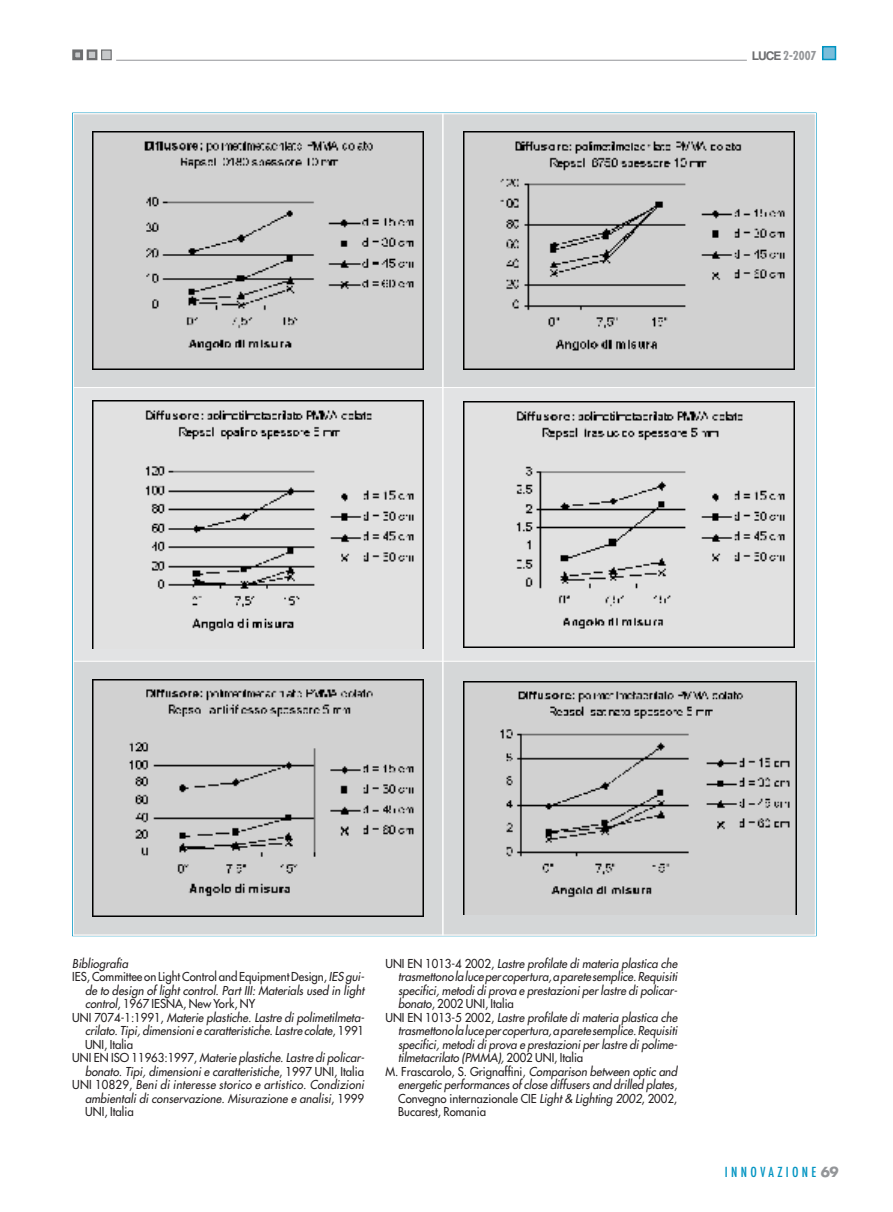
<style>
.page{position:relative;width:893px;height:1212px;background:#fff}
.page>*{position:absolute;margin:0;border:0;box-sizing:border-box;transform-origin:0 0}
.t1{font:500 condensed 13.5px "Futura";letter-spacing:.25em;color:#0094c2}
.t2{font:italic 12px "Futura";color:#231f20;scale:.95 1}
.t3{font:12px "Futura";color:#231f20;scale:.95 1}
.t4{font:700 condensed 12px "Futura";color:#939598}
.s1{font-family:"Helvetica";font-stretch:normal;color:#6d6e70}
.s2{font-style:italic}
.s3{font-style:normal}
.s4{font-family:"Futura Std";font-weight:700;font-stretch:normal;color:#939598}
</style>
<div class="page">
<div style="left:102px;top:51px;width:9px;height:8px;background:#c6c8ca"></div>
<div style="left:101px;top:49px;width:11px;height:11px;border:1px solid #6d6e70"></div>
<svg style="left:90px;top:52px;width:4px;height:5px"></svg>
<div style="left:87px;top:49px;width:10px;height:11px;border:2px solid #6d6e70"></div>
<div style="left:72px;top:49px;width:11px;height:11px;border:3px solid #6d6e70"></div>
<hr style="left:116px;top:60px;width:631px;height:1px;background:#939598">
<div style="left:823px;top:47px;width:12px;height:12px;background:#79bdda"></div>
<div style="left:822px;top:46px;width:14px;height:14px;border:2px solid #0094c2"></div>
<div style="left:73px;top:113px;width:370px;height:274px;background:#d5d7d8"></div>
<img style="left:93px;top:132px;width:330px;height:238px">
<div style="left:443px;top:113px;width:373px;height:274px;background:#d5d7d8"></div>
<img style="left:464px;top:132px;width:331px;height:237px">
<div style="left:73px;top:387px;width:370px;height:274px;background:#e2e3e4"></div>
<img style="left:93px;top:401px;width:331px;height:247px">
<div style="left:443px;top:387px;width:373px;height:274px;background:#e2e3e4"></div>
<img style="left:464px;top:401px;width:331px;height:247px">
<div style="left:73px;top:661px;width:370px;height:274px;background:#d5d7d8"></div>
<img style="left:93px;top:680px;width:330px;height:236px">
<div style="left:443px;top:661px;width:373px;height:274px;background:#d5d7d8"></div>
<img style="left:463px;top:681px;width:333px;height:234px">
<hr style="left:73px;top:113px;width:1px;height:822px;background:#fff">
<hr style="left:442px;top:113px;width:2px;height:822px;background:#fff">
<hr style="left:815px;top:113px;width:1px;height:822px;background:#fff">
<hr style="left:73px;top:113px;width:743px;height:1px;background:#fff">
<hr style="left:73px;top:387px;width:743px;height:1px;background:#fff">
<hr style="left:73px;top:661px;width:743px;height:1px;background:#fff">
<p class="t4" style="left:752px;top:51px;width:66px"><span class="s1">LUCE</span>2-2007</p>
<p class="t2" style="left:72px;top:957px;width:62px">Bibliografia</p>
<p class="t3" style="left:72px;top:971px;width:311px">IES, Committee on Light Control and Equipment Design, <span class="s2">IES gui-</span></p>
<p class="t2" style="left:85px;top:984px;width:297px">de to design of light control. Part III: Materials used in light</p>
<p class="t3" style="left:85px;top:998px;width:181px"><span class="s2">control</span>, 1967 IESNA, New York, NY</p>
<p class="t2" style="left:72px;top:1011px;width:311px"><span class="s3">U N I 70 74 - 1 : 1 9 9 1 ,</span> Materie plastiche. Lastre di polimetilmeta-</p>
<p class="t2" style="left:85px;top:1025px;width:295px">crilato.Tipi,dimensionie caratteristiche.Lastre colate<span class="s3">, 1 9 9 1</span></p>
<p class="t3" style="left:85px;top:1038px;width:52px">UNI, Italia</p>
<p class="t2" style="left:72px;top:1052px;width:311px"><span class="s3">U N I E N I S O 1 1 9 6 3 : 1 9 9 7 ,</span> Materie plastiche.Lastre dipolicar-</p>
<p class="t2" style="left:85px;top:1065px;width:295px">bonato. Tipi, dimensioni e caratteristiche<span class="s3">, 1 9 9 7 U N I , I ta l i a</span></p>
<p class="t2" style="left:72px;top:1079px;width:311px"><span class="s3">U N I 1 0 8 2 9 ,</span> Beni di interesse storico e artistico. Condizioni</p>
<p class="t2" style="left:85px;top:1092px;width:295px">ambientali di conservazione. Misurazione e analisi<span class="s3">, 1 9 9 9</span></p>
<p class="t3" style="left:85px;top:1106px;width:53px">UNI, Italia</p>
<p class="t2" style="left:385px;top:957px;width:311px"><span class="s3">U N I E N 1 0 1 3 - 4 2 0 0 2 ,</span> Lastre profilate di materia plastica che</p>
<p class="t2" style="left:398px;top:971px;width:298px">trasmettono la luce per copertura,a parete semplice.Requisiti</p>
<p class="t2" style="left:398px;top:984px;width:297px">specifici,metodidiprova e prestazioniper lastre dipolicar-</p>
<p class="t3" style="left:398px;top:998px;width:123px"><span class="s2">bonato</span>, 2002 UNI, Italia</p>
<p class="t2" style="left:385px;top:1011px;width:311px"><span class="s3">U N I E N 1 0 1 3 - 5 2 0 0 2 ,</span> Lastre profilate di materia plastica che</p>
<p class="t2" style="left:398px;top:1025px;width:298px">trasmettono la luce per copertura,a parete semplice.Requisiti</p>
<p class="t2" style="left:398px;top:1038px;width:297px">specifici,metodidiprova e prestazioniper lastre dipolime-</p>
<p class="t2" style="left:398px;top:1052px;width:196px">tilmetacrilato (PMMA), <span class="s3">2 0 0 2 U N I , I ta l i a</span></p>
<p class="t3" style="left:385px;top:1065px;width:311px">M. Frascarolo, S. Grignaffini, <span class="s2">Comparison between optic and</span></p>
<p class="t2" style="left:398px;top:1079px;width:295px">energetic performances of close diffusers and drilled plates<span class="s3">,</span></p>
<p class="t3" style="left:398px;top:1092px;width:295px">Convegno internazionale CIE <span class="s2">Light &amp; Lighting 2002</span>, 2002,</p>
<p class="t3" style="left:398px;top:1106px;width:94px">Bucarest, Romania</p>
<p class="t1" style="left:725px;top:1166px;width:115px">INNOVAZIONE<span class="s4">69</span></p>
</div>
